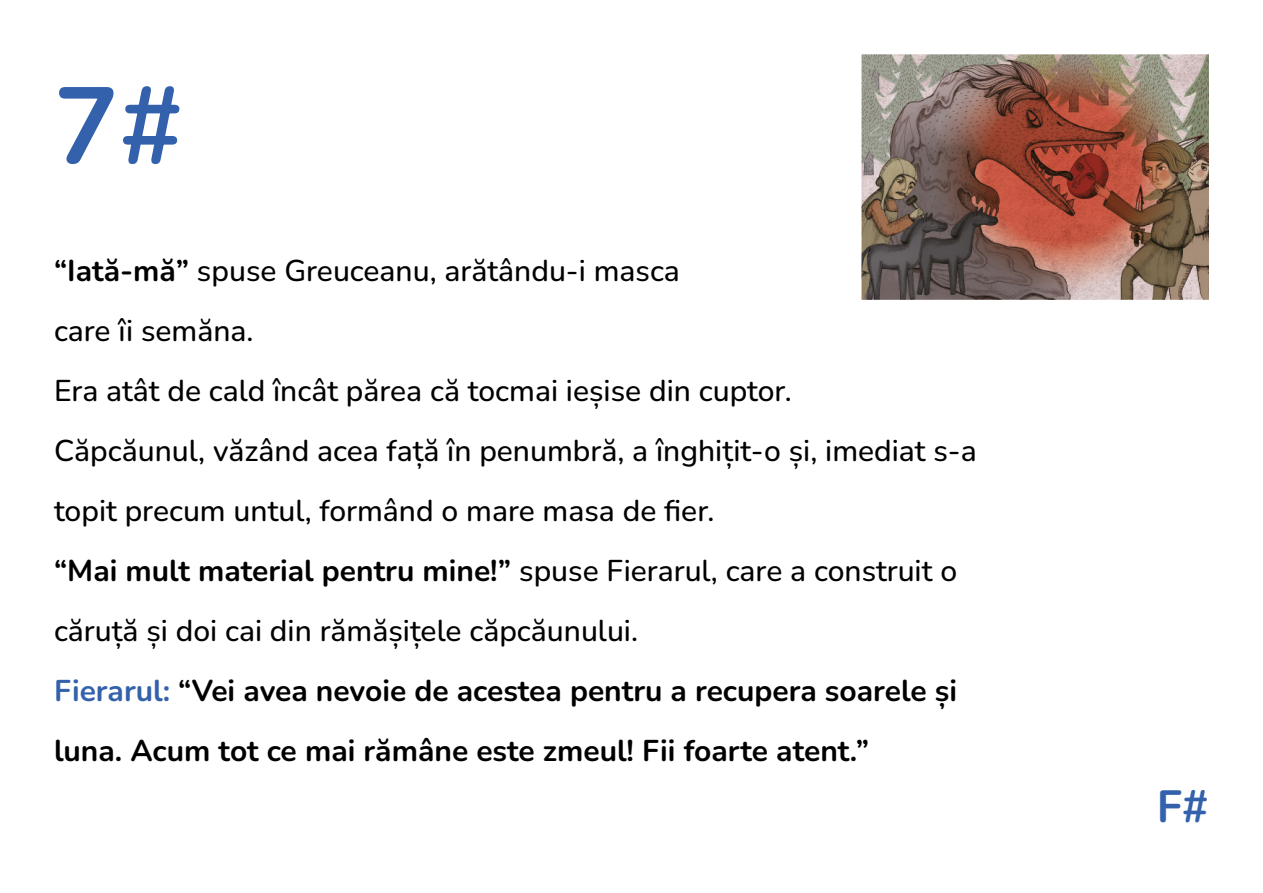
<style>
.page{position:relative;width:1263px;height:893px;background:#fff}
.page>*{position:absolute;margin:0;border:0;box-sizing:border-box;transform-origin:0 0}
.Number{font:700 108px "Nunito";color:#3461ab}
.Letter{font:700 45px "Nunito";color:#3461ab}
.Current_Text{font:500 30px "Nunito";color:#000}
.Current_Text-2{font:700 30px "Nunito";color:#000}
.s1{font-weight:700}
.s2{color:#3461ab}
</style>
<div class="page">
<img style="left:862px;top:54px;width:347px;height:245px">
<p class="Number" style="left:54px;top:49px;width:131px">7#</p>
<p class="Current_Text" style="left:54px;top:250px;width:627px"><span class="s1">“Iată-mă”</span> spuse Greuceanu, arătându-i masca</p>
<p class="Current_Text" style="left:54px;top:310px;width:201px">care îi semăna.</p>
<p class="Current_Text" style="left:54px;top:370px;width:739px">Era atât de cald încât părea că tocmai ieșise din cuptor.</p>
<p class="Current_Text" style="left:54px;top:430px;width:924px">Căpcăunul, văzând acea față în penumbră, a înghițit-o și, imediat s-a</p>
<p class="Current_Text" style="left:54px;top:490px;width:662px">topit precum untul, formând o mare masa de fier.</p>
<p class="Current_Text" style="left:54px;top:550px;width:905px"><span class="s1">“Mai mult material pentru mine!”</span> spuse Fierarul, care a construit o</p>
<p class="Current_Text" style="left:54px;top:610px;width:585px">căruță și doi cai din rămășițele căpcăunului.</p>
<p class="Current_Text-2" style="left:54px;top:670px;width:904px"><span class="s2">Fierarul:</span> “Vei avea nevoie de acestea pentru a recupera soarele și</p>
<p class="Current_Text-2" style="left:54px;top:730px;width:816px">luna. Acum tot ce mai rămâne este zmeul! Fii foarte atent.”</p>
<p class="Letter" style="left:1157px;top:774px;width:54px">F#</p>
</div>
